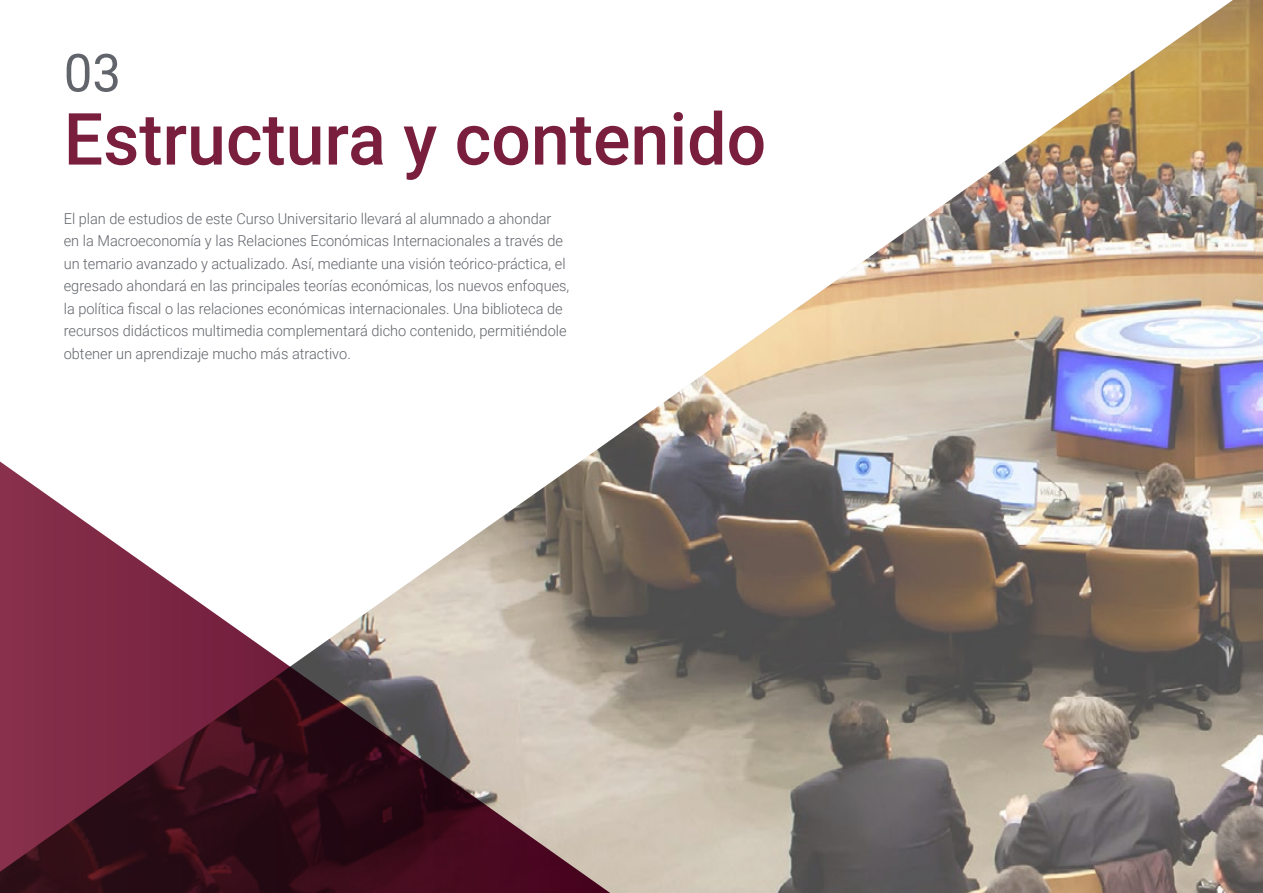
<style>
.page{position:relative;width:1263px;height:893px;background:#fff}
.page>*{position:absolute;margin:0;border:0;box-sizing:border-box;transform-origin:0 0}
.t1{font:500 72px "Roboto";color:#791e3c}
.t2{font:52.5px "Roboto";color:#61646a}
.t3{font:300 15px/22.5px "Roboto";color:#61646a}
</style>
<div class="page">
<img style="left:602px;top:0;width:661px;height:893px">
<svg style="left:0;top:446px;width:640px;height:447px"></svg>
<h2 class="t2" style="left:64px;top:36px;width:59px">03</h2>
<h1 class="t1" style="left:64px;top:89px;width:704px">Estructura y contenido</h1>
<p class="t3" style="left:64px;top:207px;width:507px">El plan de estudios de este Curso Universitario llevará al alumnado a ahondar en la Macroeconomía y las Relaciones Económicas Internacionales a través de un temario avanzado y actualizado. Así, mediante una visión teórico-práctica, el egresado ahondará en las principales teorías económicas, los nuevos enfoques, la política fiscal o las relaciones económicas internacionales. Una biblioteca de recursos didácticos multimedia complementará dicho contenido, permitiéndole obtener un aprendizaje mucho más atractivo.</p>
</div>
